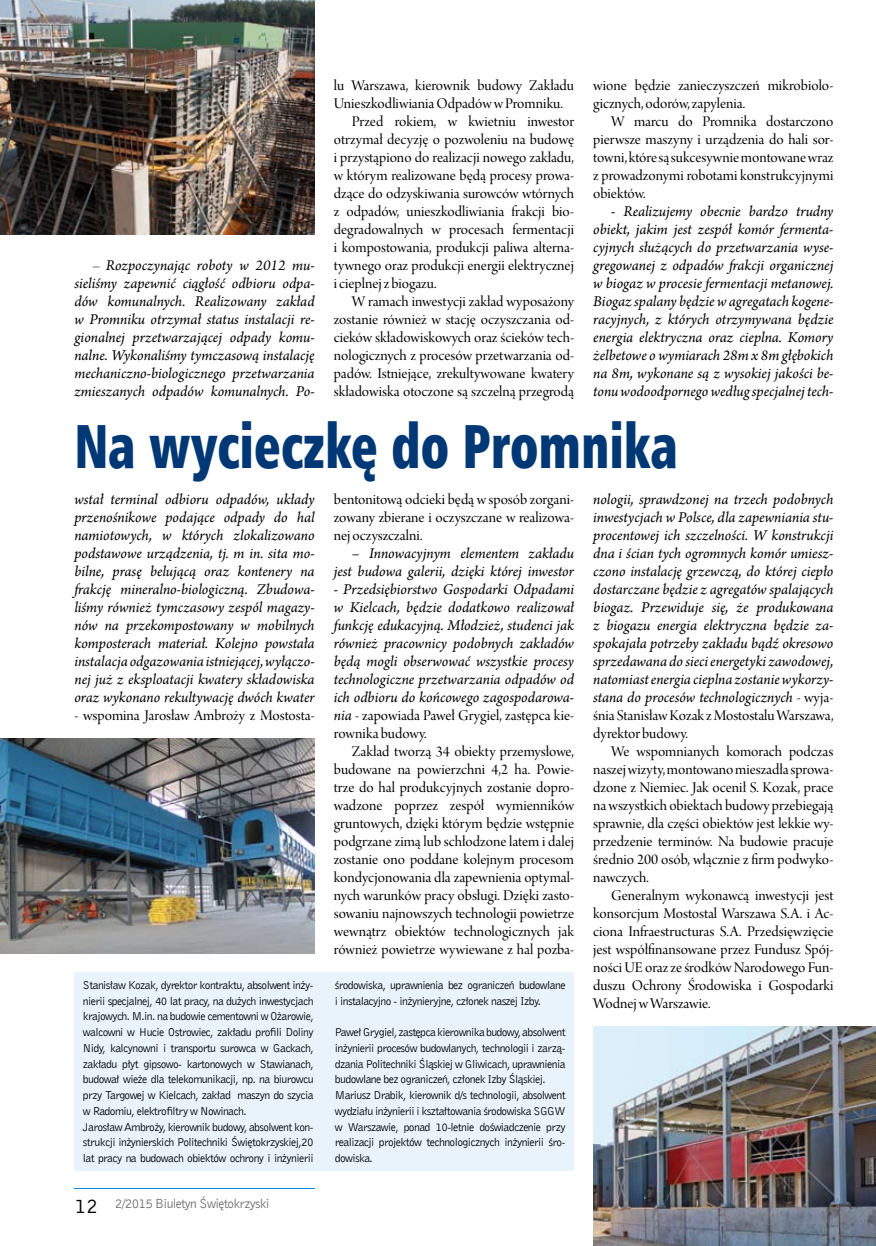
<style>
.page{position:relative;width:876px;height:1246px;background:#fff}
.page>*{position:absolute;margin:0;border:0;box-sizing:border-box;transform-origin:0 0}
.t1{font:62.4px "Humnst 777 X Blk Cn EU";color:#003876;scale:.8 1}
.t2{font:15.75px/18px "Arno Pro Display";color:#000;text-align:justify}
.t3{font:italic 15.75px/18px "Arno Pro";letter-spacing:-.005em;color:#000;text-align:justify}
.t4{font:13.5px "Bell Gothic EU";letter-spacing:-.05em;color:#6f6f6e}
.t5{font:11.7px/15.8px "Bell Gothic EU";letter-spacing:-.05em;color:#000}
.s1{font-family:"Arno Pro Display";font-style:normal}
.s2{font-family:"Arno Pro";font-style:italic}
.s3{font-size:21px;color:#000}
</style>
<div class="page">
<hr style="left:74px;top:1188px;width:241px;height:1px;background:#008bd2">
<img style="left:0;top:0;width:315px;height:234px">
<img style="left:0;top:738px;width:315px;height:215px">
<img style="left:593px;top:1026px;width:283px;height:220px">
<div style="left:74px;top:972px;width:500px;height:198px;background:#e9f3fc"></div>
<p class="t2" style="left:334px;top:77px;width:242px">lu Warszawa, kierownik budowy Zakładu</p>
<p class="t2" style="left:334px;top:95px;width:231px">Unieszkodliwiania Odpadów wPromniku.</p>
<p class="t2" style="left:352px;top:113px;width:224px">Przed rokiem, w kwietniu inwestor</p>
<p class="t2" style="left:334px;top:131px;width:242px">otrzymał decyzję o pozwoleniu na budowę</p>
<p class="t2" style="left:334px;top:149px;width:242px">i przystąpiono do realizacji nowego zakładu,</p>
<p class="t2" style="left:334px;top:167px;width:242px">w którym realizowane będą procesy prowa-</p>
<p class="t2" style="left:334px;top:185px;width:242px">dzące do odzyskiwania surowców wtórnych</p>
<p class="t2" style="left:334px;top:203px;width:242px">z odpadów, unieszkodliwiania frakcji bio-</p>
<p class="t2" style="left:334px;top:221px;width:242px">degradowalnych w procesach fermentacji</p>
<p class="t2" style="left:334px;top:239px;width:242px">i kompostowania, produkcji paliwa alterna-</p>
<p class="t2" style="left:334px;top:257px;width:242px">tywnego oraz produkcji energii elektrycznej</p>
<p class="t2" style="left:334px;top:275px;width:104px">icieplnej z biogazu.</p>
<p class="t2" style="left:352px;top:293px;width:224px">W ramach inwestycji zakład wyposażony</p>
<p class="t2" style="left:334px;top:311px;width:242px">zostanie również w stację oczyszczania od-</p>
<p class="t2" style="left:334px;top:329px;width:242px">cieków składowiskowych oraz ścieków tech-</p>
<p class="t2" style="left:334px;top:347px;width:242px">nologicznych z procesów przetwarzania od-</p>
<p class="t2" style="left:334px;top:365px;width:242px">padów. Istniejące, zrekultywowane kwatery</p>
<p class="t2" style="left:334px;top:383px;width:242px">składowiska otoczone są szczelną przegrodą</p>
<p class="t2" style="left:593px;top:77px;width:242px">wione będzie zanieczyszczeń mikrobiolo&shy;gicznych, odorów, zapylenia.</p>
<p class="t2" style="left:593px;top:113px;width:242px;text-indent:18px">W marcu do Promnika dostarczono pierwsze maszyny i urządzenia do hali sor&shy;towni, które są sukcesywnie montowane wraz z prowadzonymi robotami konstrukcyjnymi obiektów.</p>
<p class="t3" style="left:593px;top:203px;width:242px;text-indent:18px">- Realizujemy obecnie bardzo trudny obiekt, jakim jest zespół komór fermenta&shy;cyjnych służących do przetwarzania wyse&shy;gregowanej z odpadów frakcji organicznej w biogaz w procesie fermentacji metanowej.<br>Biogaz spalany będzie wagregatach kogene&shy;racyjnych, z których otrzymywana będzie energia elektryczna oraz cieplna. Komory żelbetowe o wymiarach 28m x 8m głębokich na 8m, wykonane są z wysokiej jakości be&shy;tonu wodoodpornego według specjalnej tech-</p>
<p class="t3" style="left:74px;top:257px;width:242px;text-indent:18px"><span class="s1">–</span> Rozpoczynając roboty w 2012 mu&shy;sieliśmy zapewnić ciągłość odbioru odpa&shy;dów komunalnych. Realizowany zakład w Promniku otrzymał status instalacji re&shy;gionalnej przetwarzającej odpady komu&shy;nalne. Wykonaliśmy tymczasową instalację mechaniczno-biologicznego przetwarzania zmieszanych odpadów komunalnych. Po-</p>
<h1 class="t1" style="left:74px;top:406px;width:756px">Na wycieczkę do Promnika</h1>
<p class="t3" style="left:74px;top:491px;width:242px">wstał terminal odbioru odpadów, układy przenośnikowe podające odpady do hal namiotowych, w których zlokalizowano podstawowe urządzenia, tj. m in. sita mo&shy;bilne, prasę belującą oraz kontenery na frakcję mineralno-biologiczną. Zbudowa&shy;liśmy również tymczasowy zespól magazy&shy;nów na przekompostowany w mobilnych komposterach materiał. Kolejno powstała instalacja odgazowania istniejącej, wyłączo&shy;nej już z eksploatacji kwatery składowiska oraz wykonano rekultywację dwóch kwater</p>
<p class="t2" style="left:74px;top:707px;width:242px">- wspomina Jarosław Ambroży z Mostosta-</p>
<p class="t2" style="left:334px;top:491px;width:242px">bentonitową odcieki będą w sposób zorgani&shy;zowany zbierane i oczyszczane w realizowa&shy;nej oczyszczalni.</p>
<p class="t3" style="left:334px;top:545px;width:242px;text-align:right">– Innowacyjnym elementem zakładu jest budowa galerii, dzięki której inwestor</p>
<p class="t3" style="left:334px;top:581px;width:242px">- Przedsiębiorstwo Gospodarki Odpadami w Kielcach, będzie dodatkowo realizował funkcję edukacyjną. Młodzież, studenci jak również pracownicy podobnych zakładów będą mogli obserwować wszystkie procesy technologiczne przetwarzania odpadów od ich odbioru do końcowego zagospodarowa-</p>
<p class="t2" style="left:334px;top:707px;width:242px"><span class="s2">nia</span> - zapowiada Paweł Grygiel, zastępca kie&shy;rownika budowy.</p>
<p class="t2" style="left:334px;top:743px;width:242px;text-indent:18px">Zakład tworzą 34 obiekty przemysłowe, budowane na powierzchni 4,2 ha. Powie&shy;trze do hal produkcyjnych zostanie dopro&shy;wadzone poprzez zespół wymienników gruntowych, dzięki którym będzie wstępnie podgrzane zimą lub schłodzone latem i dalej zostanie ono poddane kolejnym procesom kondycjonowania dla zapewnienia optymal&shy;nych warunków pracy obsługi. Dzięki zasto&shy;sowaniu najnowszych technologii powietrze wewnątrz obiektów technologicznych jak również powietrze wywiewane z hal pozba-</p>
<p class="t5" style="left:83px;top:977px;width:232px">Stanisław Kozak, dyrektor kontraktu, absolwent inży&shy;nierii specjalnej, 40 lat pracy, na dużych inwestycjach krajowych. M.in. na budowie cementowni w Ożarowie, walcowni w Hucie Ostrowiec, zakładu profili Doliny Nidy, kalcynowni i transportu surowca w Gackach, zakładu płyt gipsowo- kartonowych w Stawianach, budował wieże dla telekomunikacji, np. na biurowcu przy Targowej w Kielcach, zakład maszyn do szycia w Radomiu, elektrofiltry w Nowinach.<br>Jarosław Ambroży, kierownik budowy, absolwent kon&shy;strukcji inżynierskich Politechniki Świętokrzyskiej,20 lat pracy na budowach obiektów ochrony i inżynierii</p>
<p class="t5" style="left:335px;top:977px;width:232px">środowiska, uprawnienia bez ograniczeń budowlane i instalacyjno - inżynieryjne, członek naszej Izby.</p>
<p class="t5" style="left:335px;top:1024px;width:232px">Paweł Grygiel, zastępca kierownika budowy, absolwent inżynierii procesów budowlanych, technologii i zarzą&shy;dzania Politechniki Śląskiej w Gliwicach, uprawnienia budowlane bez ograniczeń, członek Izby Śląskiej.<br>Mariusz Drabik, kierownik d/s technologii, absolwent wydziału inżynierii i kształtowania środowiska SGGW w Warszawie, ponad 10-letnie doświadczenie przy realizacji projektów technologicznych inżynierii śro&shy;dowiska.</p>
<p class="t4" style="left:74px;top:1195px;width:197px"><span class="s3">12</span> 2/2015 Biuletyn Świętokrzyski</p>
<p class="t3" style="left:593px;top:491px;width:242px">nologii, sprawdzonej na trzech podobnych inwestycjach w Polsce, dla zapewniania stu&shy;procentowej ich szczelności. W konstrukcji dna i ścian tych ogromnych komór umiesz&shy;czono instalację grzewczą, do której ciepło dostarczane będzie z agregatów spalających biogaz. Przewiduje się, że produkowana z biogazu energia elektryczna będzie za&shy;spokajała potrzeby zakładu bądź okresowo sprzedawana do sieci energetyki zawodowej, natomiast energia cieplna zostanie wykorzy&shy;stana do procesów technologicznych <span class="s1">- wyja-</span></p>
<p class="t2" style="left:593px;top:707px;width:242px">śnia Stanisław Kozak zMostostalu Warszawa, dyrektor budowy.</p>
<p class="t2" style="left:593px;top:743px;width:242px;text-indent:18px">We wspomnianych komorach podczas naszej wizyty, montowano mieszadła sprowa&shy;dzone z Niemiec. Jak ocenił S. Kozak, prace na wszystkich obiektach budowy przebiegają sprawnie, dla części obiektów jest lekkie wy&shy;przedzenie terminów. Na budowie pracuje średnio 200 osób, włącznie z firm podwyko&shy;nawczych.</p>
<p class="t2" style="left:593px;top:887px;width:242px;text-indent:18px">Generalnym wykonawcą inwestycji jest konsorcjum Mostostal Warszawa S.A. i Ac&shy;ciona Infraestructuras S.A. Przedsięwzięcie jest współfinansowane przez Fundusz Spój&shy;ności UE oraz ze środków Narodowego Fun&shy;duszu Ochrony Środowiska i Gospodarki Wodnej wWarszawie.</p>
</div>
